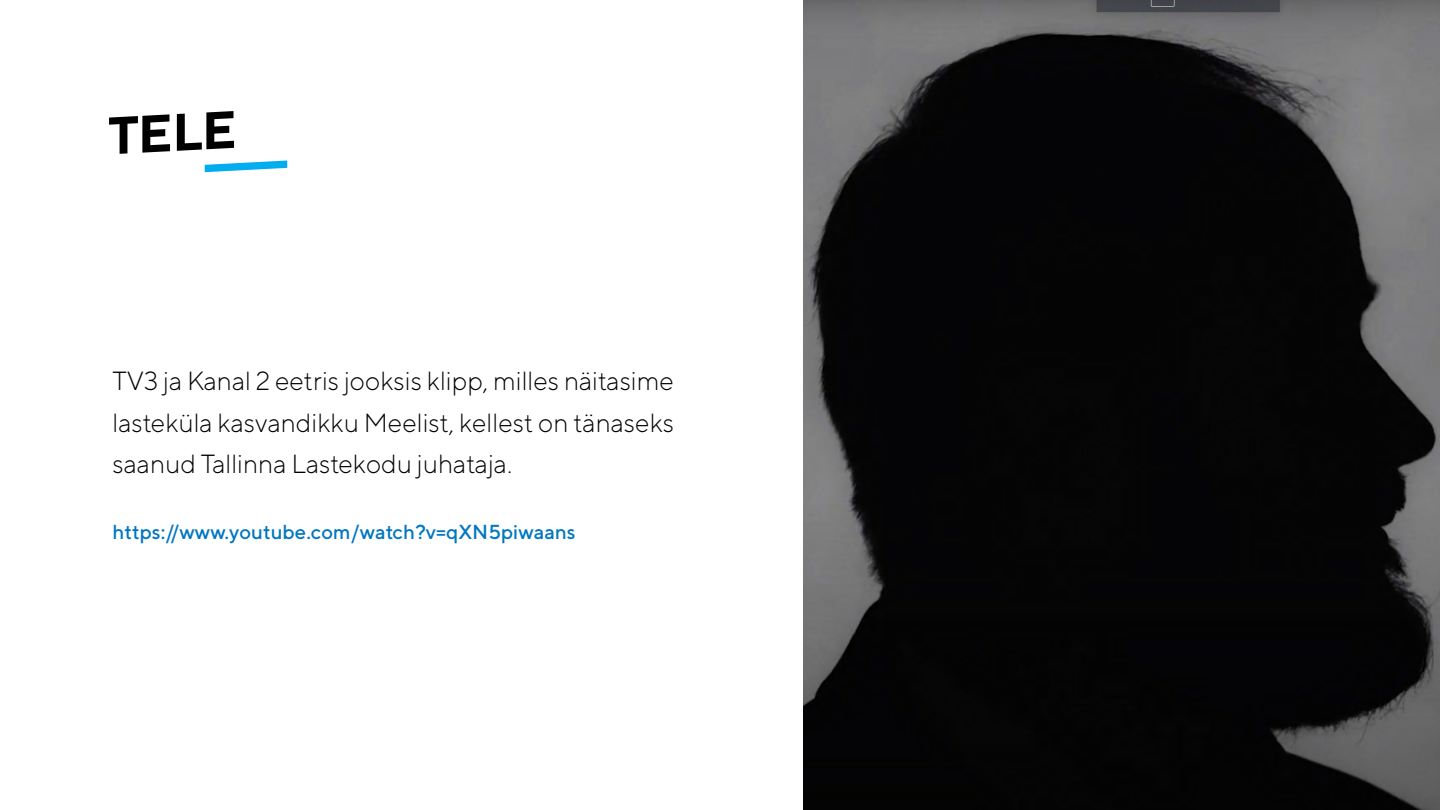
<style>
.page{position:relative;width:1440px;height:810px;background:#fff}
.page>*{position:absolute;margin:0;border:0;box-sizing:border-box;transform-origin:0 0}
.t1{font:700 52.5px "TT Norms";color:#000}
.t2{font:300 26.25px/41.2px "TT Norms";color:#000;text-align:justify}
.t3{font:500 20.25px "TT Norms";color:#0077c1}
</style>
<div class="page">
<img style="left:803px;top:0;width:637px;height:810px">
<svg style="left:205px;top:161px;width:82px;height:11px"></svg>
<h1 class="t1" style="left:105px;top:103px;width:130px;rotate:-3deg">TELE</h1>
<p class="t2" style="left:112px;top:360px;width:563px">TV3 ja Kanal 2 eetris jooksis klipp, milles näitasime lasteküla kasvandikku Meelist, kellest on tänaseks saanud Tallinna Lastekodu juhataja.</p>
<p class="t3" style="left:112px;top:520px;width:465px">https://www.youtube.com/watch?v=qXN5piwaans</p>
</div>
